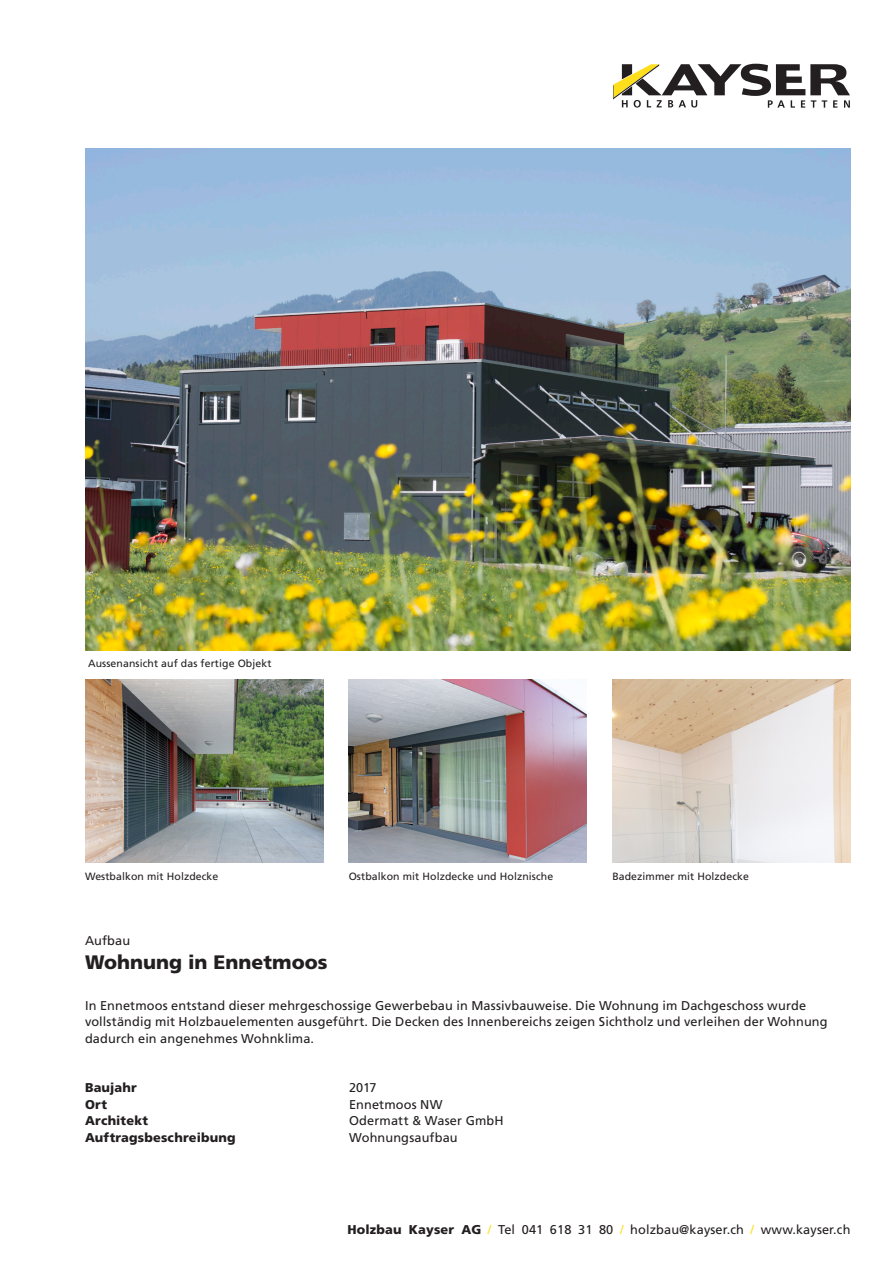
<style>
.page{position:relative;width:893px;height:1263px;background:#fff}
.page>*{position:absolute;margin:0;border:0;box-sizing:border-box;transform-origin:0 0}
.t1{font:900 19.5px "Frutiger LT Std";color:#231f20}
.t2{font:12.75px/16.5px "Frutiger LT Std";letter-spacing:.01em;color:#231f20}
.t3{font:900 12.75px "Frutiger LT Std";letter-spacing:.015em;color:#231f20}
.t4{font:10.5px "Frutiger LT Std";letter-spacing:.01em;color:#231f20}
.s1{font-weight:900}
.s2{color:#ffdf1b}
</style>
<div class="page">
<img style="left:85px;top:149px;width:765px;height:502px">
<img style="left:85px;top:680px;width:238px;height:183px">
<img style="left:349px;top:680px;width:238px;height:183px">
<img style="left:612px;top:680px;width:238px;height:183px">
<svg style="left:613px;top:64px;width:237px;height:44px"></svg>
<p class="t4" style="left:88px;top:657px;width:185px">Aussenansicht auf das fertige Objekt</p>
<p class="t4" style="left:85px;top:870px;width:135px">Westbalkon mit Holzdecke</p>
<p class="t4" style="left:349px;top:870px;width:206px">Ostbalkon mit Holzdecke und Holznische</p>
<p class="t4" style="left:612px;top:870px;width:138px">Badezimmer mit Holzdecke</p>
<p class="t2" style="left:85px;top:932px;width:47px">Aufbau</p>
<h1 class="t1" style="left:85px;top:950px;width:244px">Wohnung in Ennetmoos</h1>
<p class="t2" style="left:85px;top:997px;width:744px">In Ennetmoos entstand dieser mehrgeschossige Gewerbebau in Massivbauweise. Die Wohnung im Dachgeschoss wurde vollständig mit Holzbauelementen ausgeführt. Die Decken des Innenbereichs zeigen Sichtholz und verleihen der Wohnung dadurch ein angenehmes Wohnklima.</p>
<p class="t3" style="left:85px;top:1080px;width:53px">Baujahr</p>
<p class="t2" style="left:349px;top:1079px;width:29px">2017</p>
<p class="t3" style="left:85px;top:1096px;width:23px">Ort</p>
<p class="t2" style="left:349px;top:1096px;width:95px">Ennetmoos NW</p>
<p class="t3" style="left:85px;top:1113px;width:65px">Architekt</p>
<p class="t2" style="left:349px;top:1112px;width:156px">Odermatt &amp; Waser GmbH</p>
<p class="t3" style="left:85px;top:1129px;width:152px">Auftragsbeschreibung</p>
<p class="t2" style="left:349px;top:1129px;width:110px">Wohnungsaufbau</p>
<p class="t2" style="left:348px;top:1222px;width:504px"><span class="s1">Holzbau Kayser AG</span> <span class="s2">/</span> Tel 041 618 31 80 <span class="s2">/</span> holzbau@kayser.ch <span class="s2">/</span> www.kayser.ch</p>
</div>
